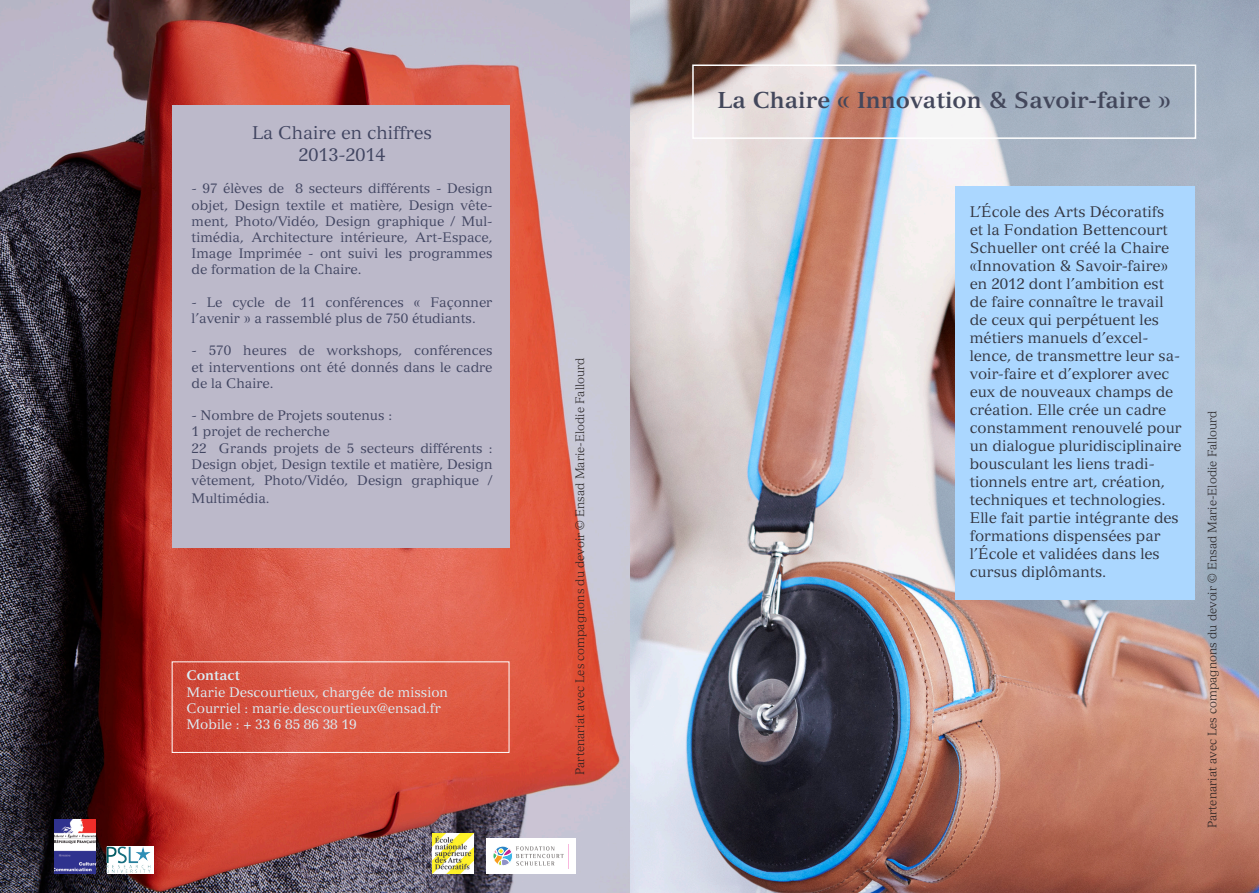
<style>
.page{position:relative;width:1259px;height:893px;background:#fff}
.page>*{position:absolute;margin:0;border:0;box-sizing:border-box;transform-origin:0 0}
.t1{font:700 22.5px "Versailles LT Std";color:#43475b}
.t2{font:18px/21.6px "Versailles LT Std";color:#414561;text-align:center}
.t3{font:15px/18px "Versailles LT Std";color:#333540}
.t4{font:13.5px/16.2px "Versailles LT Std";color:#414561;text-align:justify}
.t5{font:13.5px "Versailles LT Std";color:#dcedf5}
.t6{font:700 13.5px "Versailles LT Std";color:#dcedf5}
.t7{font:300 12px "Versailles LT Std";color:#231f20}
</style>
<div class="page">
<img style="left:0;top:0;width:1259px;height:893px">
<div style="left:955px;top:186px;width:239px;height:414px;background:#abd7ff"></div>
<div style="left:692px;top:64px;width:504px;height:75px;border:2px solid #fff"></div>
<div style="left:486px;top:838px;width:89px;height:36px;background:#fff"></div>
<div style="left:172px;top:105px;width:337px;height:442px;background:#bcb9ca"></div>
<img style="left:432px;top:834px;width:41px;height:39px">
<img style="left:107px;top:846px;width:47px;height:27px">
<svg style="left:493px;top:846px;width:71px;height:20px"></svg>
<div style="left:172px;top:662px;width:337px;height:91px;border:1px solid #fff"></div>
<img style="left:54px;top:819px;width:41px;height:54px">
<p class="t2" style="left:252px;top:122px;width:182px">La Chaire en chiffres<br>2013-2014</p>
<p class="t4" style="left:192px;top:180px;width:302px">- 97 élèves de 8 secteurs différents - Design objet, Design textile et matière, Design vête&shy;ment, Photo/Vidéo, Design graphique / Mul&shy;timédia, Architecture intérieure, Art-Espace, Image Imprimée - ont suivi les programmes de formation de la Chaire.</p>
<p class="t4" style="left:192px;top:294px;width:302px">- Le cycle de 11 conférences « Façonner l’avenir » a rassemblé plus de 750 étudiants.</p>
<p class="t4" style="left:192px;top:342px;width:302px">- 570 heures de workshops, conférences et interventions ont été donnés dans le cadre de la Chaire.</p>
<p class="t4" style="left:192px;top:407px;width:202px">- Nombre de Projets soutenus :</p>
<p class="t4" style="left:192px;top:423px;width:140px">1 projet de recherche</p>
<p class="t4" style="left:192px;top:440px;width:302px">22 Grands projets de 5 secteurs différents :<br>Design objet, Design textile et matière, Design vêtement, Photo/Vidéo, Design graphique /</p>
<p class="t4" style="left:192px;top:490px;width:80px">Multimédia.</p>
<p class="t6" style="left:187px;top:668px;width:55px">Contact</p>
<p class="t5" style="left:187px;top:684px;width:263px">Marie Descourtieux, chargée de mission</p>
<p class="t5" style="left:187px;top:700px;width:256px">Courriel : marie.descourtieux@ensad.fr</p>
<p class="t5" style="left:187px;top:716px;width:171px">Mobile : + 33 6 85 86 38 19</p>
<p class="t7" style="left:572px;top:775px;width:419px;rotate:-90deg">Partenariat avec Les compagnons du devoir © Ensad Marie-Elodie Fallourd</p>
<p class="t1" style="left:717px;top:86px;width:455px">La Chaire « Innovation &amp; Savoir-faire »</p>
<p class="t3" style="left:969px;top:203px;width:213px">L’École des Arts Décoratifs<br>et la Fondation Bettencourt<br>Schueller ont créé la Chaire «Innovation &amp; Savoir-faire» en 2012 dont l’ambition est de faire connaître le travail de ceux qui perpétuent les métiers manuels d’excel&shy;lence, de transmettre leur sa&shy;voir-faire et d’explorer avec eux de nouveaux champs de création. Elle crée un cadre constamment renouvelé pour un dialogue pluridisciplinaire bousculant les liens tradi&shy;tionnels entre art, création, techniques et technologies.</p>
<p class="t3" style="left:969px;top:509px;width:210px">Elle fait partie intégrante des formations dispensées par l’École et validées dans les cursus diplômants.</p>
<p class="t7" style="left:1205px;top:828px;width:419px;rotate:-90deg">Partenariat avec Les compagnons du devoir © Ensad Marie-Elodie Fallourd</p>
</div>
